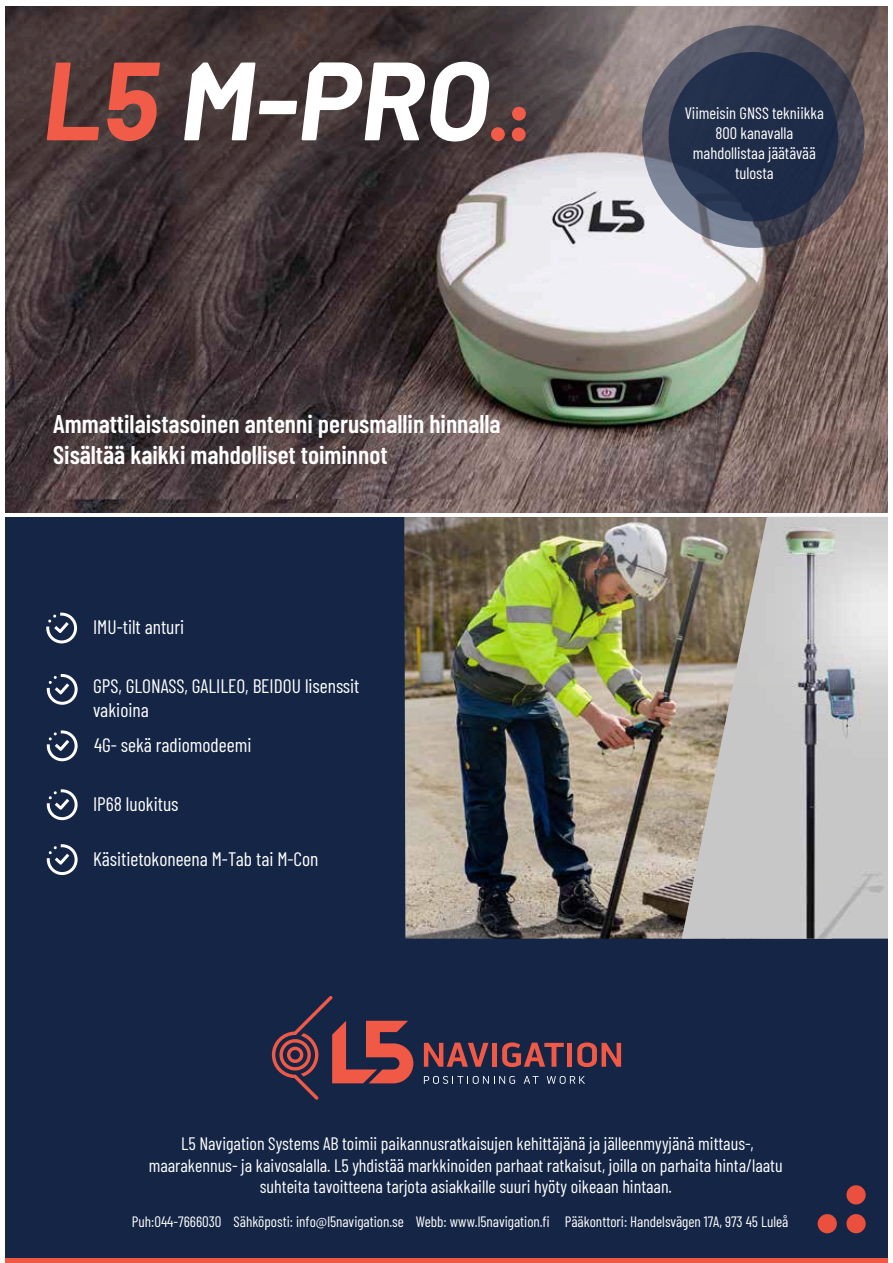
<style>
.page{position:relative;width:893px;height:1263px;background:#142545}
.page>*{position:absolute;margin:0;border:0;box-sizing:border-box;transform-origin:0 0}
.t1{font:600 25.5px "Barlow Condensed";color:#fff}
.t2{font:19.5px "Barlow Condensed";color:#fff}
.t3{font:18px/21.6px "Barlow Condensed";color:#fff;text-align:center}
.t4{font:16.5px "Barlow Condensed";color:#fff}
.t5{font:15px "Barlow Condensed";color:#fff}
.s1{color:#242021}
</style>
<div class="page">
<hr style="left:0;top:1259px;width:893px;height:4px;background:#f05946">
<svg style="left:424px;top:1042px;width:65px;height:25px"></svg>
<div style="left:492px;top:1043px;width:5px;height:24px;background:#f05946"></div>
<svg style="left:502px;top:1042px;width:62px;height:25px"></svg>
<div style="left:567px;top:1043px;width:5px;height:24px;background:#f05946"></div>
<svg style="left:577px;top:1042px;width:44px;height:25px"></svg>
<svg style="left:424px;top:1076px;width:91px;height:8px"></svg>
<svg style="left:524px;top:1076px;width:15px;height:8px"></svg>
<svg style="left:547px;top:1076px;width:38px;height:8px"></svg>
<svg style="left:272px;top:996px;width:141px;height:104px"></svg>
<div style="left:846px;top:1214px;width:20px;height:19px;background:#eb4f3d;border-radius:50%"></div>
<div style="left:818px;top:1214px;width:19px;height:19px;background:#eb4f3d;border-radius:50%"></div>
<div style="left:846px;top:1185px;width:20px;height:19px;background:#eb4f3d;border-radius:50%"></div>
<img style="left:404px;top:517px;width:278px;height:422px">
<div style="left:0;top:512px;width:893px;height:5px;background:#fff"></div>
<svg style="left:46px;top:613px;width:31px;height:30px"></svg>
<svg style="left:47px;top:674px;width:31px;height:31px"></svg>
<svg style="left:47px;top:730px;width:31px;height:31px"></svg>
<svg style="left:47px;top:789px;width:31px;height:31px"></svg>
<img style="left:4px;top:5px;width:884px;height:507px">
<svg style="left:47px;top:844px;width:31px;height:31px"></svg>
<img style="left:682px;top:517px;width:206px;height:422px">
<svg style="left:642px;top:26px;width:222px;height:222px;background:#575968"></svg>
<div style="left:669px;top:52px;width:169px;height:169px;background:#1f2d49;border-radius:50%"></div>
<div style="left:888px;top:0;width:5px;height:1263px;background:#fff"></div>
<div style="left:0;top:0;width:893px;height:5px;background:#fff"></div>
<hr style="left:0;top:0;width:4px;height:1263px;background:#fff">
<svg style="left:47px;top:63px;width:52px;height:77px;background:#89453d"></svg>
<svg style="left:107px;top:63px;width:53px;height:78px;background:#aa4d41"></svg>
<div style="left:512px;top:127px;width:14px;height:14px;background:#f05c48;border-radius:50%"></div>
<div style="left:491px;top:127px;width:14px;height:14px;background:#f05c48;border-radius:50%"></div>
<div style="left:512px;top:107px;width:14px;height:14px;background:#f05c48;border-radius:50%"></div>
<svg style="left:184px;top:62px;width:305px;height:80px;background:#979090"></svg>
<p class="t1" style="left:53px;top:406px;width:449px">Ammattilaistasoinen antenni perusmallin hinnalla</p>
<p class="t1" style="left:53px;top:437px;width:336px">Sisältää kaikki mahdolliset toiminnot</p>
<p class="t2" style="left:93px;top:613px;width:93px">IMU-tilt anturi</p>
<p class="t2" style="left:93px;top:672px;width:268px">GPS, GLONASS, GALILEO, BEIDOU lisenssit</p>
<p class="t2" style="left:93px;top:696px;width:57px">vakioina</p>
<p class="t2" style="left:94px;top:731px;width:159px">4G- sekä radiomodeemi</p>
<p class="t2" style="left:93px;top:790px;width:87px">IP68 luokitus</p>
<p class="t2" style="left:93px;top:845px;width:227px">Käsitietokoneena M-Tab tai M-Con</p>
<p class="t4" style="left:685px;top:102px;width:141px">Viimeisin GNSS tekniikka</p>
<p class="t4" style="left:715px;top:121px;width:79px">800 kanavalla</p>
<p class="t4" style="left:693px;top:141px;width:124px">mahdollistaa jäätävää</p>
<p class="t4" style="left:735px;top:161px;width:40px">tulosta</p>
<p class="t3" style="left:149px;top:1132px;width:635px">L5 Navigation Systems AB toimii paikannusratkaisujen kehittäjänä ja jälleenmyyjänä mittaus-, maarakennus- ja kaivosalalla. L5 yhdistää markkinoiden parhaat ratkaisut, joilla on parhaita hinta/laatu suhteita tavoitteena tarjota asiakkaille suuri hyöty oikeaan hintaan.<span class="s1">.</span></p>
<p class="t5" style="left:132px;top:1211px;width:658px">Puh:044-7666030 Sähköposti: info@l5navigation.se Webb: www.l5navigation.fi Pääkonttori: Handelsvägen 17A, 973 45 Luleå</p>
</div>
